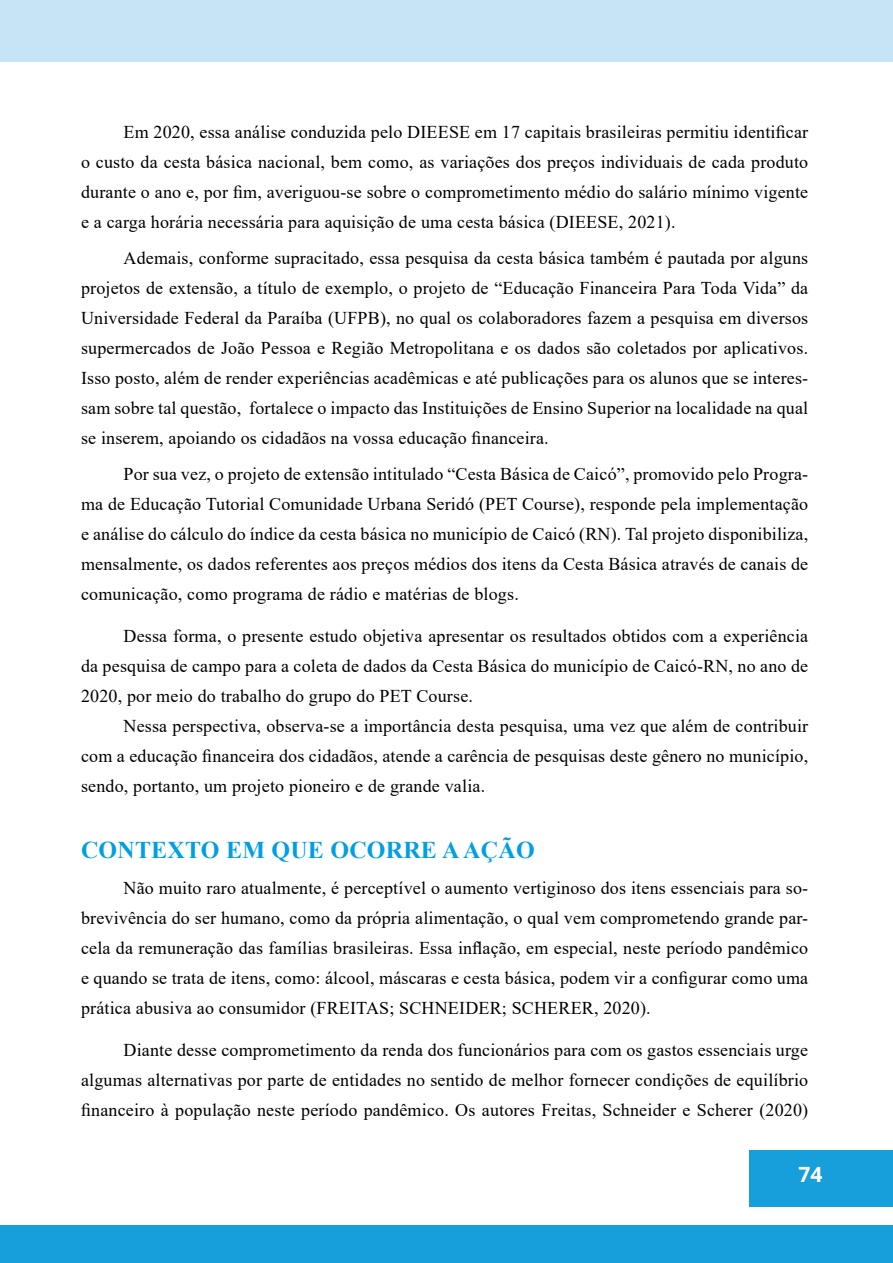
<style>
.page{position:relative;width:893px;height:1263px;background:#fff}
.page>*{position:absolute;margin:0;border:0;box-sizing:border-box;transform-origin:0 0}
.t1{font:700 24px "Times New Roman";letter-spacing:.01em;color:#009fe3}
.t2{font:700 21px "Open Sans";color:#fff}
.t3{font:18px/30px "Times New Roman";letter-spacing:.01em;color:#000;text-align:justify}
</style>
<div class="page">
<div style="left:0;top:0;width:893px;height:62px;background:#c7e4f6"></div>
<div style="left:749px;top:1150px;width:144px;height:57px;background:#169fdb"></div>
<div style="left:0;top:1225px;width:893px;height:38px;background:#169fdb"></div>
<p class="t3" style="left:81px;top:116px;width:729px;text-indent:43px">Em 2020, essa análise conduzida pelo DIEESE em 17 capitais brasileiras permitiu identificar o custo da cesta básica nacional, bem como, as variações dos preços individuais de cada produto durante o ano e, por fim, averiguou-se sobre o comprometimento médio do salário mínimo vigente e a carga horária necessária para aquisição de uma cesta básica (DIEESE, 2021).</p>
<p class="t3" style="left:81px;top:242px;width:729px;text-indent:43px">Ademais, conforme supracitado, essa pesquisa da cesta básica também é pautada por alguns projetos de extensão, a título de exemplo, o projeto de “Educação Financeira Para Toda Vida” da Universidade Federal da Paraíba (UFPB), no qual os colaboradores fazem a pesquisa em diversos supermercados de João Pessoa e Região Metropolitana e os dados são coletados por aplicativos.<br>Isso posto, além de render experiências acadêmicas e até publicações para os alunos que se interes&shy;sam sobre tal questão, fortalece o impacto das Instituições de Ensino Superior na localidade na qual se inserem, apoiando os cidadãos na vossa educação financeira.</p>
<p class="t3" style="left:81px;top:459px;width:729px;text-indent:43px">Por sua vez, o projeto de extensão intitulado “Cesta Básica de Caicó”, promovido pelo Progra&shy;ma de Educação Tutorial Comunidade Urbana Seridó (PET Course), responde pela implementação e análise do cálculo do índice da cesta básica no município de Caicó (RN). Tal projeto disponibiliza, mensalmente, os dados referentes aos preços médios dos itens da Cesta Básica através de canais de comunicação, como programa de rádio e matérias de blogs.</p>
<p class="t3" style="left:81px;top:621px;width:729px;text-indent:43px">Dessa forma, o presente estudo objetiva apresentar os resultados obtidos com a experiência da pesquisa de campo para a coleta de dados da Cesta Básica do município de Caicó-RN, no ano de 2020, por meio do trabalho do grupo do PET Course.</p>
<p class="t3" style="left:81px;top:711px;width:729px;text-indent:43px">Nessa perspectiva, observa-se a importância desta pesquisa, uma vez que além de contribuir com a educação financeira dos cidadãos, atende a carência de pesquisas deste gênero no município, sendo, portanto, um projeto pioneiro e de grande valia.</p>
<h1 class="t1" style="left:81px;top:833px;width:455px">CONTEXTO EM QUE OCORRE A AÇÃO</h1>
<p class="t3" style="left:81px;top:872px;width:729px;text-indent:43px">Não muito raro atualmente, é perceptível o aumento vertiginoso dos itens essenciais para so&shy;brevivência do ser humano, como da própria alimentação, o qual vem comprometendo grande par&shy;cela da remuneração das famílias brasileiras. Essa inflação, em especial, neste período pandêmico e quando se trata de itens, como: álcool, máscaras e cesta básica, podem vir a configurar como uma prática abusiva ao consumidor (FREITAS; SCHNEIDER; SCHERER, 2020).</p>
<p class="t3" style="left:81px;top:1034px;width:729px;text-indent:43px">Diante desse comprometimento da renda dos funcionários para com os gastos essenciais urge algumas alternativas por parte de entidades no sentido de melhor fornecer condições de equilíbrio financeiro à população neste período pandêmico. Os autores Freitas, Schneider e Scherer (2020)</p>
<p class="t2" style="left:799px;top:1160px;width:26px">74</p>
</div>
